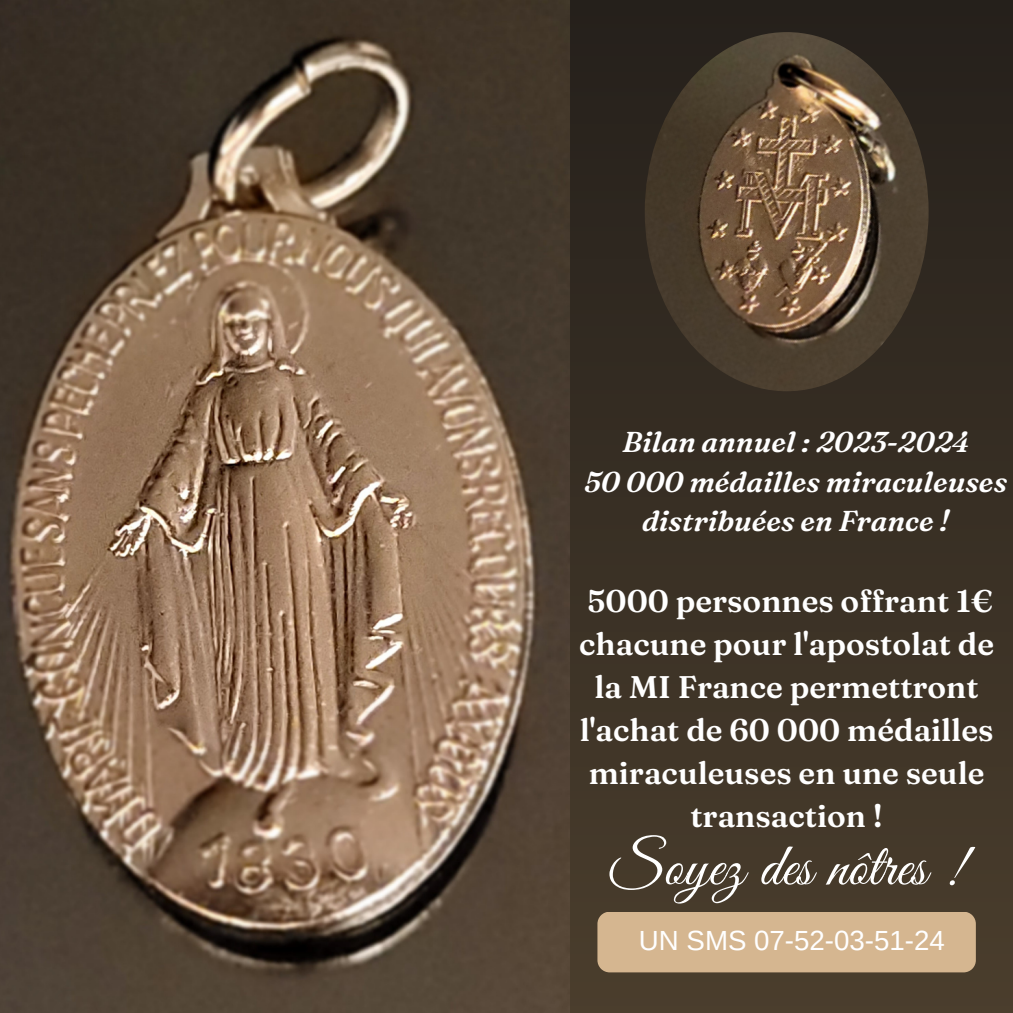
<style>
.page{position:relative;width:1013px;height:1013px;background:#fff}
.page>*{position:absolute;margin:0;border:0;box-sizing:border-box;transform-origin:0 0}
.t1{font:60.5px "Great Vibes";color:#fff}
.t2{font:600 31.25px/43.1px "Fraunces 9 pt";color:#fff;text-align:center}
.t3{font:italic 600 28.75px/39.4px "Fraunces 9 pt";color:#fff;text-align:center}
.t4{font:27.62px "Arimo";color:#fff}
</style>
<div class="page">
<div style="left:0;top:0;width:1012px;height:1012px;background:linear-gradient(to bottom,#25201b,#4b3e2d)"></div>
<img style="left:0;top:0;width:569px;height:1012px">
<div style="left:597px;top:911px;width:378px;height:61px;background:#d5b690"></div>
<img style="left:644px;top:32px;width:284px;height:359px;border-radius:50%">
<p class="t3" style="left:622px;top:422px;width:348px">Bilan annuel : 2023-2024</p>
<p class="t3" style="left:584px;top:461px;width:424px">50 000 médailles miraculeuses distribuées en France !</p>
<p class="t2" style="left:579px;top:578px;width:416px">5000 personnes offrant 1€ chacune pour l'apostolat de la MI France permettront l'achat de 60 000 médailles miraculeuses en une seule transaction !</p>
<p class="t1" style="left:609px;top:833px;width:356px">Soyez des nôtres !</p>
<p class="t4" style="left:639px;top:925px;width:307px">UN SMS 07-52-03-51-24</p>
</div>
